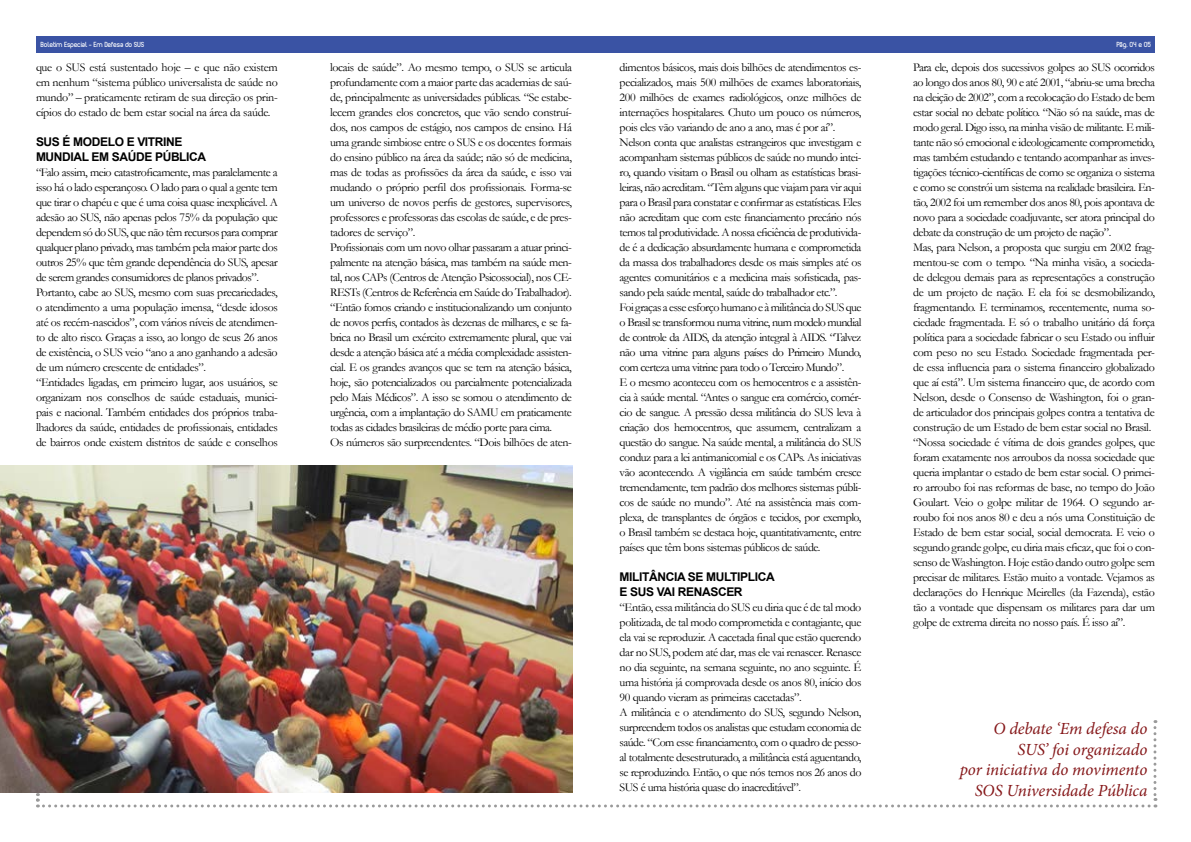
<style>
.page{position:relative;width:1191px;height:842px;background:#fff}
.page>*{position:absolute;margin:0;border:0;box-sizing:border-box;transform-origin:0 0}
.t1{font:italic 17px/20.4px "Minion Pro";letter-spacing:-.005em;color:#851719;text-align:right}
.t2{font:12px/15px "Garamond";letter-spacing:-.04em;color:#000}
.t3{font:700 12px/15px "Arial";letter-spacing:-.03em;color:#000}
.t4{font:7px "Planet Estyle";color:#fff;scale:.9 1}
</style>
<div class="page">
<div style="left:36px;top:36px;width:1119px;height:16px;background:#3a53a4"></div>
<img style="left:0;top:466px;width:572px;height:326px">
<img style="left:36px;top:720px;width:1120px;height:87px">
<p class="t4" style="left:41px;top:40px;width:116px">Boletim Especial - Em Defesa do SUS</p>
<p class="t2" style="left:36px;top:59px;width:243px;text-align:justify">que o SUS está sustentado hoje – e que não existem em nenhum “sistema público universalista de saúde no mundo” – praticamente retiram de sua direção os prin&shy;cípios do estado de bem estar social na área da saúde.</p>
<p class="t3" style="left:36px;top:134px;width:172px">SUS É MODELO E VITRINE<br>MUNDIAL EM SAÚDE PÚBLICA</p>
<p class="t2" style="left:36px;top:164px;width:243px">“Falo assim, meio catastroficamente, mas paralelamente a isso há o lado esperançoso. O lado para o qual a gente tem que tirar o chapéu e que é uma coisa quase inexplicável. A adesão ao SUS, não apenas pelos 75% da população que dependem só do SUS, que não têm recursos para comprar qualquer plano privado, mas também pela maior parte dos outros 25% que têm grande dependência do SUS, apesar de serem grandes consumidores de planos privados”.<br>Portanto, cabe ao SUS, mesmo com suas precariedades, o atendimento a uma população imensa, “desde idosos até os recém-nascidos”, com vários níveis de atendimen&shy;to de alto risco. Graças a isso, ao longo de seus 26 anos de existência, o SUS veio “ano a ano ganhando a adesão de um número crescente de entidades”.<br>“Entidades ligadas, em primeiro lugar, aos usuários, se organizam nos conselhos de saúde estaduais, munici&shy;pais e nacional. Também entidades dos próprios traba&shy;lhadores da saúde, entidades de profissionais, entidades de bairros onde existem distritos de saúde e conselhos</p>
<p class="t2" style="left:330px;top:59px;width:243px">locais de saúde”. Ao mesmo tempo, o SUS se articula profundamente com a maior parte das academias de saú&shy;de, principalmente as universidades públicas. “Se estabe&shy;lecem grandes elos concretos, que vão sendo construí&shy;dos, nos campos de estágio, nos campos de ensino. Há uma grande simbiose entre o SUS e os docentes formais do ensino público na área da saúde; não só de medicina, mas de todas as profissões da área da saúde, e isso vai mudando o próprio perfil dos profissionais. Forma-se um universo de novos perfis de gestores, supervisores, professores e professoras das escolas de saúde, e de pres&shy;tadores de serviço”.<br>Profissionais com um novo olhar passaram a atuar princi&shy;palmente na atenção básica, mas também na saúde men&shy;tal, nos CAPs (Centros de Atenção Psicossocial), nos CE-RESTs (Centros de Referência em Saúde do Trabalhador). “Então fomos criando e institucionalizando um conjunto de novos perfis, contados às dezenas de milhares, e se fa&shy;brica no Brasil um exército extremamente plural, que vai desde a atenção básica até a média complexidade assisten&shy;cial. E os grandes avanços que se tem na atenção básica, hoje, são potencializados ou parcialmente potencializada pelo Mais Médicos”. A isso se somou o atendimento de urgência, com a implantação do SAMU em praticamente todas as cidades brasileiras de médio porte para cima.<br>Os números são surpreendentes. “Dois bilhões de aten-</p>
<p class="t2" style="left:619px;top:59px;width:243px">dimentos básicos, mais dois bilhões de atendimentos es&shy;pecializados, mais 500 milhões de exames laboratoriais, 200 milhões de exames radiológicos, onze milhões de internações hospitalares. Chuto um pouco os números, pois eles vão variando de ano a ano, mas é por aí”.<br>Nelson conta que analistas estrangeiros que investigam e acompanham sistemas públicos de saúde no mundo intei&shy;ro, quando visitam o Brasil ou olham as estatísticas brasi&shy;leiras, não acreditam. “Têm alguns que viajam para vir aqui para o Brasil para constatar e confirmar as estatísticas. Eles não acreditam que com este financiamento precário nós temos tal produtividade. A nossa eficiência de produtivida&shy;de é a dedicação absurdamente humana e comprometida da massa dos trabalhadores desde os mais simples até os agentes comunitários e a medicina mais sofisticada, pas&shy;sando pela saúde mental, saúde do trabalhador etc.”.<br>Foi graças a esse esforço humano e à militância do SUS que o Brasil se transformou numa vitrine, num modelo mundial de controle da AIDS, da atenção integral à AIDS. “Talvez não uma vitrine para alguns países do Primeiro Mundo, com certeza uma vitrine para todo o Terceiro Mundo”.<br>E o mesmo aconteceu com os hemocentros e a assistên&shy;cia à saúde mental. “Antes o sangue era comércio, comér&shy;cio de sangue. A pressão dessa militância do SUS leva à criação dos hemocentros, que assumem, centralizam a questão do sangue. Na saúde mental, a militância do SUS conduz para a lei antimanicomial e os CAPs. As iniciativas vão acontecendo. A vigilância em saúde também cresce tremendamente, tem padrão dos melhores sistemas públi&shy;cos de saúde no mundo”. Até na assistência mais com&shy;plexa, de transplantes de órgãos e tecidos, por exemplo, o Brasil também se destaca hoje, quantitativamente, entre países que têm bons sistemas públicos de saúde.</p>
<p class="t3" style="left:619px;top:569px;width:157px">MILITÂNCIA SE MULTIPLICA<br>E SUS VAI RENASCER</p>
<p class="t2" style="left:619px;top:599px;width:243px">“Então, essa militância do SUS eu diria que é de tal modo politizada, de tal modo comprometida e contagiante, que ela vai se reproduzir. A cacetada final que estão querendo dar no SUS, podem até dar, mas ele vai renascer. Renasce no dia seguinte, na semana seguinte, no ano seguinte. É uma história já comprovada desde os anos 80, início dos 90 quando vieram as primeiras cacetadas”.<br>A militância e o atendimento do SUS, segundo Nelson, surpreendem todos os analistas que estudam economia de saúde. “Com esse financiamento, com o quadro de pesso&shy;al totalmente desestruturado, a militância está aguentando, se reproduzindo. Então, o que nós temos nos 26 anos do SUS é uma história quase do inacreditável”.</p>
<p class="t4" style="left:1116px;top:39px;width:40px">Pág. 04 e 05</p>
<p class="t2" style="left:913px;top:59px;width:243px">Para ele, depois dos sucessivos golpes ao SUS ocorridos ao longo dos anos 80, 90 e até 2001, “abriu-se uma brecha na eleição de 2002”, com a recolocação do Estado de bem estar social no debate político. “Não só na saúde, mas de modo geral. Digo isso, na minha visão de militante. E mili&shy;tante não só emocional e ideologicamente comprometido, mas também estudando e tentando acompanhar as inves&shy;tigações técnico-científicas de como se organiza o sistema e como se constrói um sistema na realidade brasileira. En&shy;tão, 2002 foi um remember dos anos 80, pois apontava de novo para a sociedade coadjuvante, ser atora principal do debate da construção de um projeto de nação”.<br>Mas, para Nelson, a proposta que surgiu em 2002 frag&shy;mentou-se com o tempo. “Na minha visão, a socieda&shy;de delegou demais para as representações a construção de um projeto de nação. E ela foi se desmobilizando, fragmentando. E terminamos, recentemente, numa so&shy;ciedade fragmentada. E só o trabalho unitário dá força política para a sociedade fabricar o seu Estado ou influir com peso no seu Estado. Sociedade fragmentada per&shy;de essa influencia para o sistema financeiro globalizado que aí está”. Um sistema financeiro que, de acordo com Nelson, desde o Consenso de Washington, foi o gran&shy;de articulador dos principais golpes contra a tentativa de construção de um Estado de bem estar social no Brasil. “Nossa sociedade é vítima de dois grandes golpes, que foram exatamente nos arroubos da nossa sociedade que queria implantar o estado de bem estar social. O primei&shy;ro arroubo foi nas reformas de base, no tempo do João Goulart. Veio o golpe militar de 1964. O segundo ar&shy;roubo foi nos anos 80 e deu a nós uma Constituição de Estado de bem estar social, social democrata. E veio o segundo grande golpe, eu diria mais eficaz, que foi o con&shy;senso de Washington. Hoje estão dando outro golpe sem precisar de militares. Estão muito a vontade. Vejamos as declarações do Henrique Meirelles (da Fazenda), estão tão a vontade que dispensam os militares para dar um golpe de extrema direita no nosso país. É isso aí”.</p>
<h1 class="t1" style="left:959px;top:719px;width:189px">O debate ‘Em defesa do<br>SUS’ foi organizado<br>por iniciativa do movimento<br>SOS Universidade Pública</h1>
</div>
